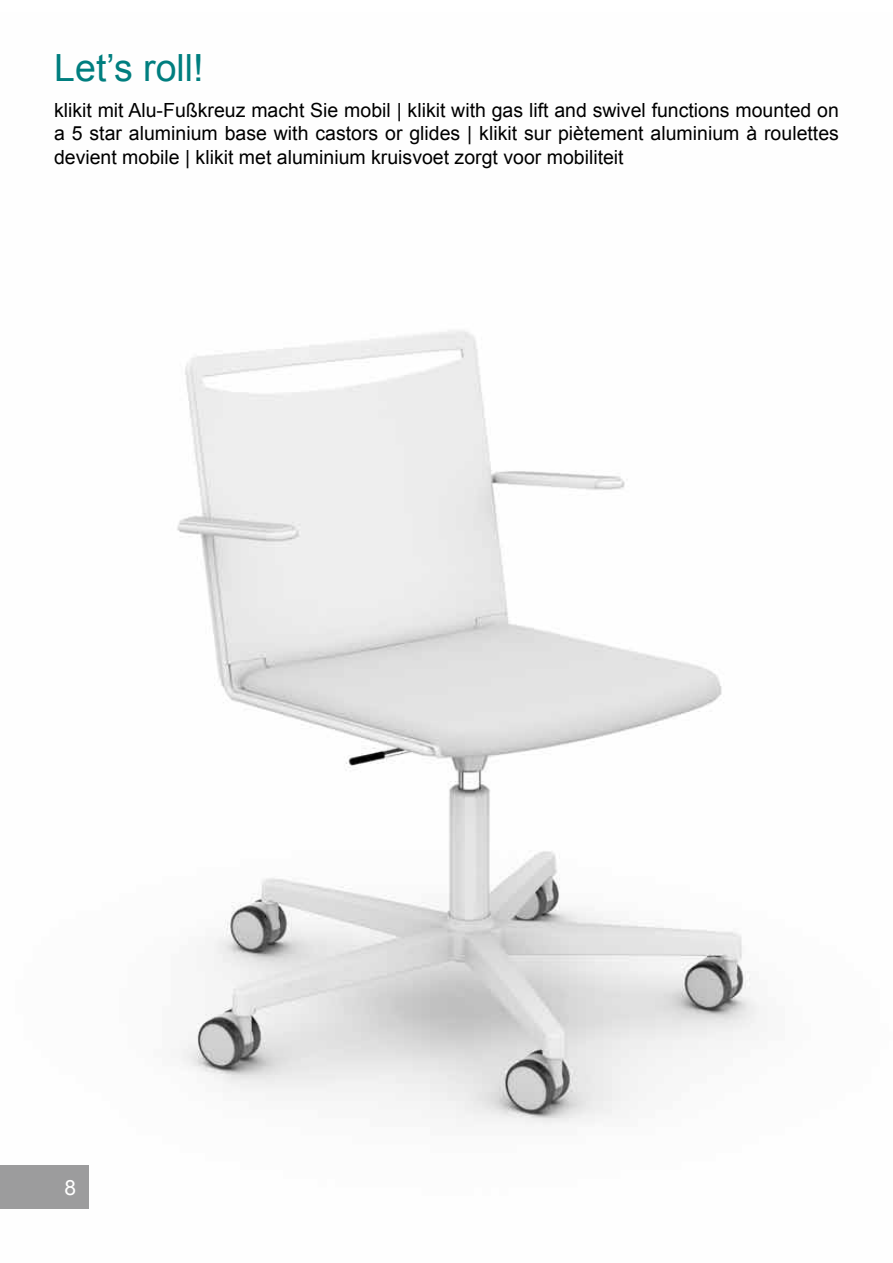
<style>
.page{position:relative;width:893px;height:1263px;background:#fff}
.page>*{position:absolute;margin:0;border:0;box-sizing:border-box;transform-origin:0 0}
.t1{font:37.5px "Arial";color:#007e7f}
.t2{font:21px "Arial";color:#fff}
.t3{font:19.5px/23.4px "Arial";color:#000;text-align:justify}
</style>
<div class="page">
<img style="left:177px;top:330px;width:582px;height:795px">
<div style="left:0;top:1165px;width:89px;height:44px;background:#9c9c9d"></div>
<h1 class="t1" style="left:54px;top:44px;width:151px">Let’s roll!</h1>
<p class="t3" style="left:54px;top:98px;width:786px">klikit mit Alu-Fußkreuz macht Sie mobil | klikit with gas lift and swivel functions mounted on a 5 star aluminium base with castors or glides | klikit sur piètement aluminium à roulettes devient mobile | klikit met aluminium kruisvoet zorgt voor mobiliteit</p>
<p class="t2" style="left:64px;top:1173px;width:13px">8</p>
</div>
